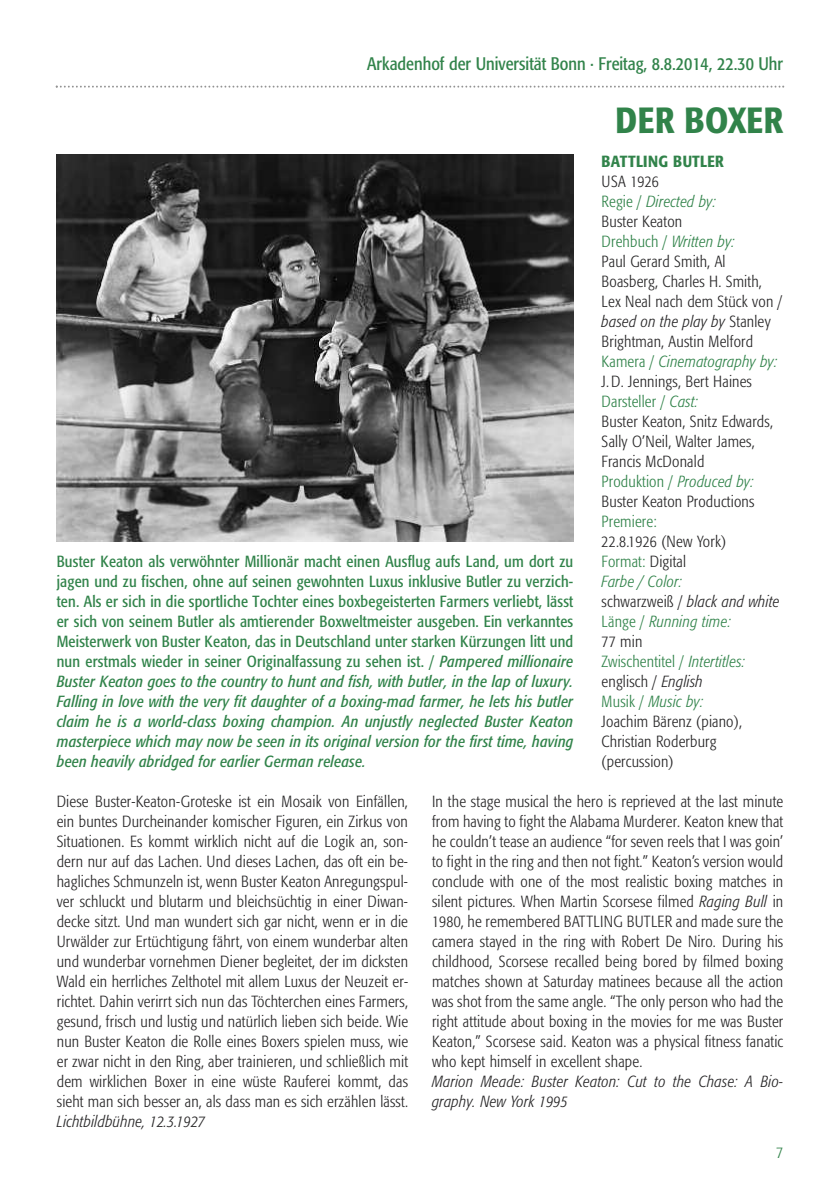
<style>
.page{position:relative;width:840px;height:1191px;background:#fff}
.page>*{position:absolute;margin:0;border:0;box-sizing:border-box;transform-origin:0 0}
.t1{font:500 condensed 36px "Formata Pro";letter-spacing:.01em;color:#31834a}
.t2{font:condensed 18px "Formata Pro";color:#31834a}
.t3{font:300 condensed 16px/20px "Formata Pro";letter-spacing:.015em;color:#272627;text-align:justify}
.t4{font:condensed 16px/20px "Formata Pro";letter-spacing:.015em;color:#31834a;text-align:justify}
.t5{font:italic 300 condensed 16px/20px "Formata Pro";letter-spacing:.015em;color:#272627}
.t6{font:500 condensed 16px "Formata Pro";letter-spacing:.015em;color:#31834a}
.t7{font:300 condensed 16px "Formata Pro";letter-spacing:.015em;color:#31834a}
.s1{font-style:italic}
.s2{color:#31834a}
.s3{font-style:italic;color:#31834a}
</style>
<div class="page">
<svg style="left:56px;top:86px;width:727px;height:2px"></svg>
<img style="left:57px;top:155px;width:516px;height:387px">
<p class="t2" style="left:367px;top:57px;width:417px">arkadenhof der universität bonn · freitag, 8.8.2014, 22.30 uhr</p>
<p class="t4" style="left:57px;top:553px;width:517px">buster keaton als verwöhnter Millionär macht einen ausflug aufs land, um dort zu jagen und zu fischen, ohne auf seinen gewohnten luxus inklusive butler zu verzich&shy;ten. als er sich in die sportliche tochter eines boxbegeisterten farmers verliebt, lässt er sich von seinem butler als amtierender boxweltmeister ausgeben. ein verkanntes Meisterwerk von buster keaton, das in Deutschland unter starken kürzungen litt und nun erstmals wieder in seiner originalfassung zu sehen ist. / <span class="s1">Pampered millionaire Buster Keaton goes to the country to hunt and fish, with butler, in the lap of luxury.<br>Falling in love with the very fit daughter of a boxing-mad farmer, he lets his butler claim he is a world-class boxing champion. An unjustly neglected Buster Keaton masterpiece which may now be seen in its original version for the first time, having been heavily abridged for earlier German release.</span></p>
<h1 class="t1" style="left:615px;top:106px;width:169px">DER BOXER</h1>
<p class="t6" style="left:601px;top:155px;width:124px">BATTLING BUTLER</p>
<p class="t3" style="left:601px;top:173px;width:182px;text-align:left">USA 1926<br><span class="s2">Regie /</span> <span class="s3">Directed by:<br></span>Buster Keaton<br><span class="s2">Drehbuch /</span> <span class="s3">Written by:<br></span>Paul Gerard Smith, Al<br>Boasberg, Charles H. Smith,<br>Lex Neal nach dem Stück von / <span class="s1">based on the play by</span> Stanley<br>Brightman, Austin Melford<br><span class="s2">Kamera /</span> <span class="s3">Cinematography by:<br></span>J.D. Jennings, Bert Haines<br><span class="s2">Darsteller /</span> <span class="s3">Cast:<br></span>Buster Keaton, Snitz Edwards,<br>Sally O’Neil, Walter James,<br>Francis McDonald<br><span class="s2">Produktion /</span> <span class="s3">Produced by:<br></span>Buster Keaton Productions</p>
<p class="t7" style="left:601px;top:515px;width:56px">Premiere:</p>
<p class="t3" style="left:601px;top:533px;width:179px;text-align:left">22.8.1926 (New York)<br><span class="s2">Format:</span> Digital<br><span class="s3">Farbe / Color:<br></span>schwarzweiß / <span class="s1">black and white<br></span><span class="s2">Länge /</span> <span class="s3">Running time:<br></span>77 min<br><span class="s2">Zwischentitel /</span> <span class="s3">Intertitles: </span>englisch / <span class="s1">English<br></span><span class="s2">Musik /</span> <span class="s3">Music by:<br></span>Joachim Bärenz (piano),<br>Christian Roderburg (percussion)</p>
<p class="t3" style="left:57px;top:792px;width:352px">Diese Buster-Keaton-Groteske ist ein Mosaik von Einfällen, ein buntes Durcheinander komischer Figuren, ein Zirkus von Situationen. Es kommt wirklich nicht auf die Logik an, son&shy;dern nur auf das Lachen. Und dieses Lachen, das oft ein be&shy;hagliches Schmunzeln ist, wenn Buster Keaton Anregungspul&shy;ver schluckt und blutarm und bleichsüchtig in einer Diwan&shy;decke sitzt. Und man wundert sich gar nicht, wenn er in die Urwälder zur Ertüchtigung fährt, von einem wunderbar alten und wunderbar vornehmen Diener begleitet, der im dicksten Wald ein herrliches Zelthotel mit allem Luxus der Neuzeit er&shy;richtet. Dahin verirrt sich nun das Töchterchen eines Farmers, gesund, frisch und lustig und natürlich lieben sich beide. Wie nun Buster Keaton die Rolle eines Boxers spielen muss, wie er zwar nicht in den Ring, aber trainieren, und schließlich mit dem wirklichen Boxer in eine wüste Rauferei kommt, das sieht man sich besser an, als dass man es sich erzählen lässt.</p>
<p class="t5" style="left:57px;top:1112px;width:150px">Lichtbildbühne, 12.3.1927</p>
<p class="t3" style="left:432px;top:792px;width:352px">In the stage musical the hero is reprieved at the last minute from having to fight the Alabama Murderer. Keaton knew that he couldn’t tease an audience “for seven reels that I was goin’ to fight in the ring and then not fight.” Keaton’s version would conclude with one of the most realistic boxing matches in silent pictures. When Martin Scorsese filmed <span class="s1">Raging Bull</span> in 1980, he remembered BATTLING BUTLER and made sure the camera stayed in the ring with Robert De Niro. During his childhood, Scorsese recalled being bored by filmed boxing matches shown at Saturday matinees because all the action was shot from the same angle. “The only person who had the right attitude about boxing in the movies for me was Buster Keaton,” Scorsese said. Keaton was a physical fitness fanatic who kept himself in excellent shape.</p>
<p class="t5" style="left:432px;top:1072px;width:352px">Marion Meade: Buster Keaton: Cut to the Chase: A Bio&shy;graphy. New York 1995</p>
<p class="t7" style="left:775px;top:1145px;width:8px">7</p>
</div>
